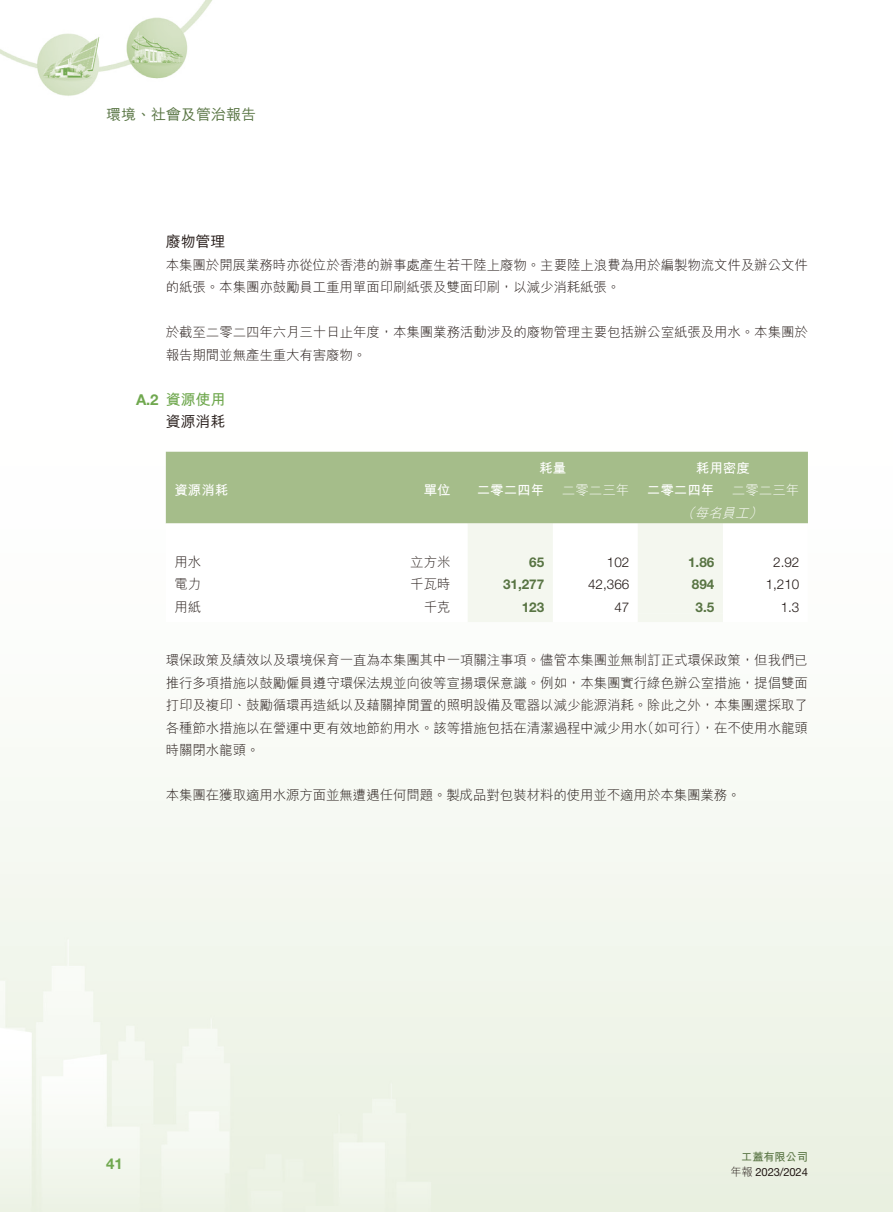
<style>
.page{position:relative;width:893px;height:1212px;background:#fff}
.page>*{position:absolute;margin:0;border:0;box-sizing:border-box;transform-origin:0 0}
.t1{font:15px "M Hei HK Medium E Ten B5 H";color:#587443}
.t2{font:15px "M Hei HK Medium E Ten B5 H";letter-spacing:-.01em;color:#231916}
.t3{font:15px "M Hei HK Bold E Ten B5 H";color:#70a84f}
.t4{font:700 15px "Helvetica Neue LT Std";color:#70a84f}
.t5{font:13.5px/22.5px "M Hei HK Light E Ten B5 H";letter-spacing:-.01em;color:#231916}
.t6{font:300 13.5px "Helvetica Neue LT Std";color:#231916}
.t7{font:13.5px "M Hei HK Bold E Ten B5 H";color:#fff}
.t8{font:700 13.5px "Helvetica Neue LT Std";color:#587443}
.t9{font:13.5px "M Hei HK Light E Ten B5 H";color:#fff}
.t10{font:italic 13.5px "M Hei HK Light E Ten B5 H";color:#fff}
.t11{font:11.25px "Helvetica Neue LT Std";letter-spacing:-.015em;color:#231916}
.t12{font:11.25px "M Hei HK Bold E Ten B5 H";letter-spacing:-.015em;color:#587443}
.s1{font-family:"Helvetica Neue LT Std";font-weight:700}
.s2{font-family:"M Hei HK Light E Ten B5 H"}
</style>
<div class="page">
<img style="left:0;top:0;width:893px;height:1212px">
<div style="left:166px;top:452px;width:642px;height:71px;background:#a5bd8a"></div>
<svg style="left:166px;top:523px;width:642px;height:99px"></svg>
<svg style="left:468px;top:523px;width:255px;height:99px"></svg>
<p class="t1" style="left:106px;top:108px;width:151px">環境、社會及管治報告</p>
<p class="t2" style="left:166px;top:236px;width:61px">廢物管理</p>
<p class="t5" style="left:166px;top:255px;width:644px">本集團於開展業務時亦從位於香港的辦事處產生若干陸上廢物。主要陸上浪費為用於編製物流文件及辦公文件的紙張。本集團亦鼓勵員工重用單面印刷紙張及雙面印刷，以減少消耗紙張。</p>
<p class="t5" style="left:166px;top:323px;width:644px">於截至二零二四年六月三十日止年度，本集團業務活動涉及的廢物管理主要包括辦公室紙張及用水。本集團於報告期間並無產生重大有害廢物。</p>
<p class="t3" style="left:136px;top:393px;width:91px"><span class="s1">A.2</span> 資源使用</p>
<p class="t2" style="left:166px;top:416px;width:61px">資源消耗</p>
<p class="t7" style="left:174px;top:485px;width:55px">資源消耗</p>
<p class="t7" style="left:424px;top:485px;width:28px">單位</p>
<p class="t7" style="left:539px;top:462px;width:28px">耗量</p>
<p class="t7" style="left:696px;top:462px;width:55px">耗用密度</p>
<p class="t7" style="left:477px;top:485px;width:69px">二零二四年</p>
<p class="t9" style="left:562px;top:485px;width:69px">二零二三年</p>
<p class="t7" style="left:647px;top:485px;width:69px">二零二四年</p>
<p class="t9" style="left:732px;top:485px;width:69px">二零二三年</p>
<p class="t10" style="left:681px;top:507px;width:86px">（每名員工）</p>
<p class="t5" style="left:174px;top:552px;width:29px">用水</p>
<p class="t5" style="left:410px;top:552px;width:42px">立方米</p>
<p class="t8" style="left:529px;top:557px;width:17px">65</p>
<p class="t6" style="left:607px;top:557px;width:24px">102</p>
<p class="t8" style="left:688px;top:557px;width:28px">1.86</p>
<p class="t6" style="left:773px;top:557px;width:28px">2.92</p>
<p class="t5" style="left:174px;top:575px;width:28px">電力</p>
<p class="t5" style="left:410px;top:575px;width:42px">千瓦時</p>
<p class="t8" style="left:503px;top:580px;width:43px">31,277</p>
<p class="t6" style="left:588px;top:580px;width:43px">42,366</p>
<p class="t8" style="left:692px;top:580px;width:24px">894</p>
<p class="t6" style="left:766px;top:580px;width:35px">1,210</p>
<p class="t5" style="left:174px;top:597px;width:28px">用紙</p>
<p class="t5" style="left:424px;top:597px;width:28px">千克</p>
<p class="t8" style="left:522px;top:602px;width:24px">123</p>
<p class="t6" style="left:614px;top:602px;width:17px">47</p>
<p class="t8" style="left:696px;top:602px;width:20px">3.5</p>
<p class="t6" style="left:781px;top:602px;width:20px">1.3</p>
<p class="t5" style="left:166px;top:651px;width:644px;text-align:justify">環保政策及績效以及環境保育一直為本集團其中一項關注事項。儘管本集團並無制訂正式環保政策，但我們已推行多項措施以鼓勵僱員遵守環保法規並向彼等宣揚環保意識。例如，本集團實行綠色辦公室措施，提倡雙面打印及複印、鼓勵循環再造紙以及藉關掉閒置的照明設備及電器以減少能源消耗。除此之外，本集團還採取了各種節水措施以在營運中更有效地節約用水。該等措施包括在清潔過程中減少用水（如可行），在不使用水龍頭時關閉水龍頭。</p>
<p class="t5" style="left:166px;top:786px;width:576px">本集團在獲取適用水源方面並無遭遇任何問題。製成品對包裝材料的使用並不適用於本集團業務。</p>
<p class="t4" style="left:106px;top:1158px;width:18px">41</p>
<p class="t12" style="left:741px;top:1153px;width:68px">工蓋有限公司</p>
<p class="t11" style="left:730px;top:1168px;width:79px"><span class="s2">年報</span> 2023/2024</p>
</div>
